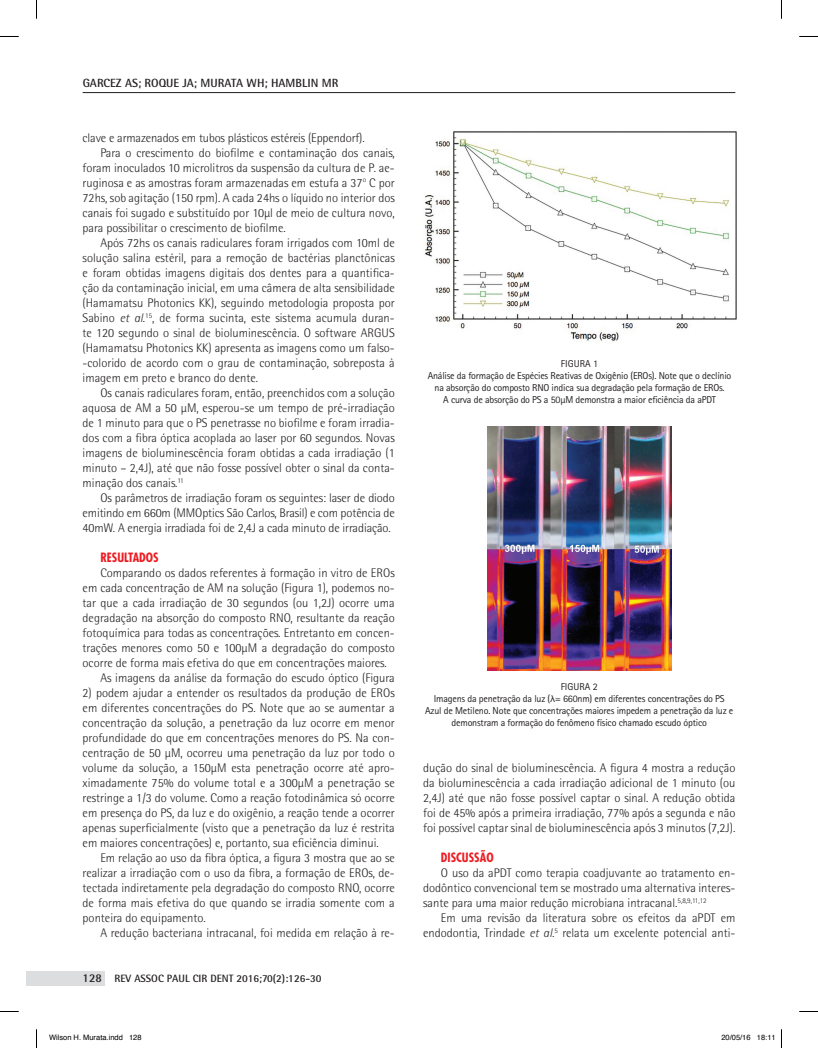
<style>
.page{position:relative;width:818px;height:1048px;background:#fff}
.page>*{position:absolute;margin:0;border:0;box-sizing:border-box;transform-origin:0 0}
.t1{font:300 12.5px/15px "Rotis Semi Sans";color:#231f20;text-align:justify}
.t2{font:700 condensed 12.5px "Futura";color:#ee1d23}
.t3{font:700 11.88px "Rotis Semi Sans";color:#231f20}
.t4{font:700 10.62px "Rotis Semi Sans";color:#231f20}
.t5{font:10px/12px "Rotis Sans Serif";letter-spacing:-.02em;color:#231f20;text-align:center}
.t6{font:7.5px "Helvetica";color:#000}
.s1{font-style:italic}
.s2{font-size:11.88px}
.s3{font-family:"Verdana";font-size:8.75px}
</style>
<div class="page">
<hr style="left:83px;top:92px;width:651px;height:1px;background:#231f20">
<div style="left:26px;top:970px;width:78px;height:15px;background:#dcdddf"></div>
<img style="left:424px;top:131px;width:313px;height:211px">
<img style="left:487px;top:426px;width:184px;height:244px">
<svg style="left:0;top:36px;width:19px;height:1px"></svg>
<svg style="left:799px;top:36px;width:18px;height:1px"></svg>
<svg style="left:0;top:1011px;width:19px;height:1px"></svg>
<svg style="left:799px;top:1011px;width:18px;height:1px"></svg>
<svg style="left:36px;top:0;width:1px;height:19px"></svg>
<svg style="left:36px;top:1029px;width:1px;height:18px"></svg>
<p class="t3" style="left:83px;top:76px;width:257px">GARCEZ AS; ROQUE JA; MURATA WH; HAMBLIN MR</p>
<p class="t1" style="left:83px;top:130px;width:283px">clave e armazenados em tubos plásticos estéreis (Eppendorf).</p>
<p class="t1" style="left:100px;top:145px;width:296px">Para o crescimento do biofilme e contaminação dos canais,</p>
<p class="t1" style="left:83px;top:160px;width:313px">foram inoculados 10 microlitros da suspensão da cultura de P. ae-</p>
<p class="t1" style="left:83px;top:175px;width:313px">ruginosa e as amostras foram armazenadas em estufa a 37<sup>o</sup> C por</p>
<p class="t1" style="left:83px;top:190px;width:313px">72hs, sob agitação (150 rpm). A cada 24hs o líquido no interior dos</p>
<p class="t1" style="left:83px;top:205px;width:313px">canais foi sugado e substituído por 10µl de meio de cultura novo,</p>
<p class="t1" style="left:83px;top:220px;width:204px">para possibilitar o crescimento de biofilme.</p>
<p class="t1" style="left:100px;top:235px;width:296px">Após 72hs os canais radiculares foram irrigados com 10ml de</p>
<p class="t1" style="left:83px;top:250px;width:313px">solução salina estéril, para a remoção de bactérias planctônicas</p>
<p class="t1" style="left:83px;top:265px;width:313px">e foram obtidas imagens digitais dos dentes para a quantifica-</p>
<p class="t1" style="left:83px;top:280px;width:313px">ção da contaminação inicial, em uma câmera de alta sensibilidade</p>
<p class="t1" style="left:83px;top:295px;width:313px">(Hamamatsu Photonics KK), seguindo metodologia proposta por</p>
<p class="t1" style="left:83px;top:310px;width:313px">Sabino <span class="s1">et al</span>.<sup>15</sup>, de forma sucinta, este sistema acumula duran-</p>
<p class="t1" style="left:83px;top:325px;width:313px">te 120 segundo o sinal de bioluminescência. O software ARGUS</p>
<p class="t1" style="left:83px;top:340px;width:313px">(Hamamatsu Photonics KK) apresenta as imagens como um falso-</p>
<p class="t1" style="left:83px;top:355px;width:313px">-colorido de acordo com o grau de contaminação, sobreposta à</p>
<p class="t1" style="left:83px;top:370px;width:177px">imagem em preto e branco do dente.</p>
<p class="t1" style="left:100px;top:385px;width:296px">Os canais radiculares foram, então, preenchidos com a solução</p>
<p class="t1" style="left:83px;top:400px;width:313px">aquosa de AM a 50 µM, esperou-se um tempo de pré-irradiação</p>
<p class="t1" style="left:83px;top:415px;width:313px">de 1 minuto para que o PS penetrasse no biofilme e foram irradia-</p>
<p class="t1" style="left:83px;top:430px;width:313px">dos com a fibra óptica acoplada ao laser por 60 segundos. Novas</p>
<p class="t1" style="left:83px;top:445px;width:313px">imagens de bioluminescência foram obtidas a cada irradiação (1</p>
<p class="t1" style="left:83px;top:460px;width:313px">minuto – 2,4J), até que não fosse possível obter o sinal da conta-</p>
<p class="t1" style="left:83px;top:475px;width:102px">minação dos canais.<sup>11</sup></p>
<p class="t1" style="left:100px;top:490px;width:296px">Os parâmetros de irradiação foram os seguintes: laser de diodo</p>
<p class="t1" style="left:83px;top:505px;width:313px">emitindo em 660m (MMOptics São Carlos, Brasil) e com potência de</p>
<p class="t1" style="left:83px;top:520px;width:309px">40mW. A energia irradiada foi de 2,4J a cada minuto de irradiação.</p>
<p class="t2" style="left:100px;top:549px;width:60px">RESULTADOS</p>
<p class="t1" style="left:100px;top:565px;width:296px">Comparando os dados referentes à formação in vitro de EROs</p>
<p class="t1" style="left:83px;top:580px;width:313px">em cada concentração de AM na solução (Figura 1), podemos no-</p>
<p class="t1" style="left:83px;top:595px;width:313px">tar que a cada irradiação de 30 segundos (ou 1,2J) ocorre uma</p>
<p class="t1" style="left:83px;top:610px;width:313px">degradação na absorção do composto RNO, resultante da reação</p>
<p class="t1" style="left:83px;top:625px;width:313px">fotoquímica para todas as concentrações. Entretanto em concen-</p>
<p class="t1" style="left:83px;top:640px;width:313px">trações menores como 50 e 100µM a degradação do composto</p>
<p class="t1" style="left:83px;top:655px;width:305px">ocorre de forma mais efetiva do que em concentrações maiores.</p>
<p class="t1" style="left:100px;top:670px;width:296px">As imagens da análise da formação do escudo óptico (Figura</p>
<p class="t1" style="left:83px;top:685px;width:313px">2) podem ajudar a entender os resultados da produção de EROs em diferentes concentrações do PS. Note que ao se aumentar a concentração da solução, a penetração da luz ocorre em menor profundidade do que em concentrações menores do PS. Na con&shy;centração de 50 µM, ocorreu uma penetração da luz por todo o volume da solução, a 150µM esta penetração ocorre até apro&shy;ximadamente 75% do volume total e a 300µM a penetração se restringe a 1/3 do volume. Como a reação fotodinâmica só ocorre em presença do PS, da luz e do oxigênio, a reação tende a ocorrer apenas superficialmente (visto que a penetração da luz é restrita em maiores concentrações) e, portanto, sua eficiência diminui.</p>
<p class="t1" style="left:83px;top:850px;width:313px;text-indent:18px">Em relação ao uso da fibra óptica, a figura 3 mostra que ao se realizar a irradiação com o uso da fibra, a formação de EROs, de&shy;tectada indiretamente pela degradação do composto RNO, ocorre de forma mais efetiva do que quando se irradia somente com a ponteira do equipamento.</p>
<p class="t1" style="left:100px;top:925px;width:296px">A redução bacteriana intracanal, foi medida em relação à re-</p>
<p class="t4" style="left:83px;top:971px;width:240px"><span class="s2">128</span> REV ASSOC PAUL CIR DENT 2016;70(2):126-30</p>
<p class="t5" style="left:427px;top:357px;width:305px">FIGURA 1<br>Análise da formação de Espécies Reativas de Oxigênio (EROs). Note que o declínio na absorção do composto RNO indica sua degradação pela formação de EROs.<br>A curva de absorção do PS a 50µM demonstra a maior eficiência da aPDT</p>
<p class="t5" style="left:425px;top:680px;width:309px">FIGURA 2<br>Imagens da penetração da luz (<span class="s3">λ</span>= 660nm) em diferentes concentrações do PS Azul de Metileno. Note que concentrações maiores impedem a penetração da luz e demonstram a formação do fenômeno físico chamado escudo óptico</p>
<p class="t1" style="left:423px;top:760px;width:313px">dução do sinal de bioluminescência. A figura 4 mostra a redução da bioluminescência a cada irradiação adicional de 1 minuto (ou 2,4J) até que não fosse possível captar o sinal. A redução obtida foi de 45% após a primeira irradiação, 77% após a segunda e não foi possível captar sinal de bioluminescência após 3 minutos (7,2J).</p>
<p class="t2" style="left:440px;top:849px;width:54px">DISCUSSÃO</p>
<p class="t1" style="left:423px;top:865px;width:313px;text-indent:18px">O uso da aPDT como terapia coadjuvante ao tratamento en&shy;dodôntico convencional tem se mostrado uma alternativa interes&shy;sante para uma maior redução microbiana intracanal.<sup>5,8,9,11,12</sup></p>
<p class="t1" style="left:423px;top:910px;width:313px;text-align:right">Em uma revisão da literatura sobre os efeitos da aPDT em endodontia, Trindade <span class="s1">et al.</span><sup>5</sup> relata um excelente potencial anti-</p>
<p class="t6" style="left:49px;top:1031px;width:94px">Wilson H. Murata.indd 128</p>
<p class="t6" style="left:721px;top:1031px;width:56px">20/05/16 18:11</p>
</div>
